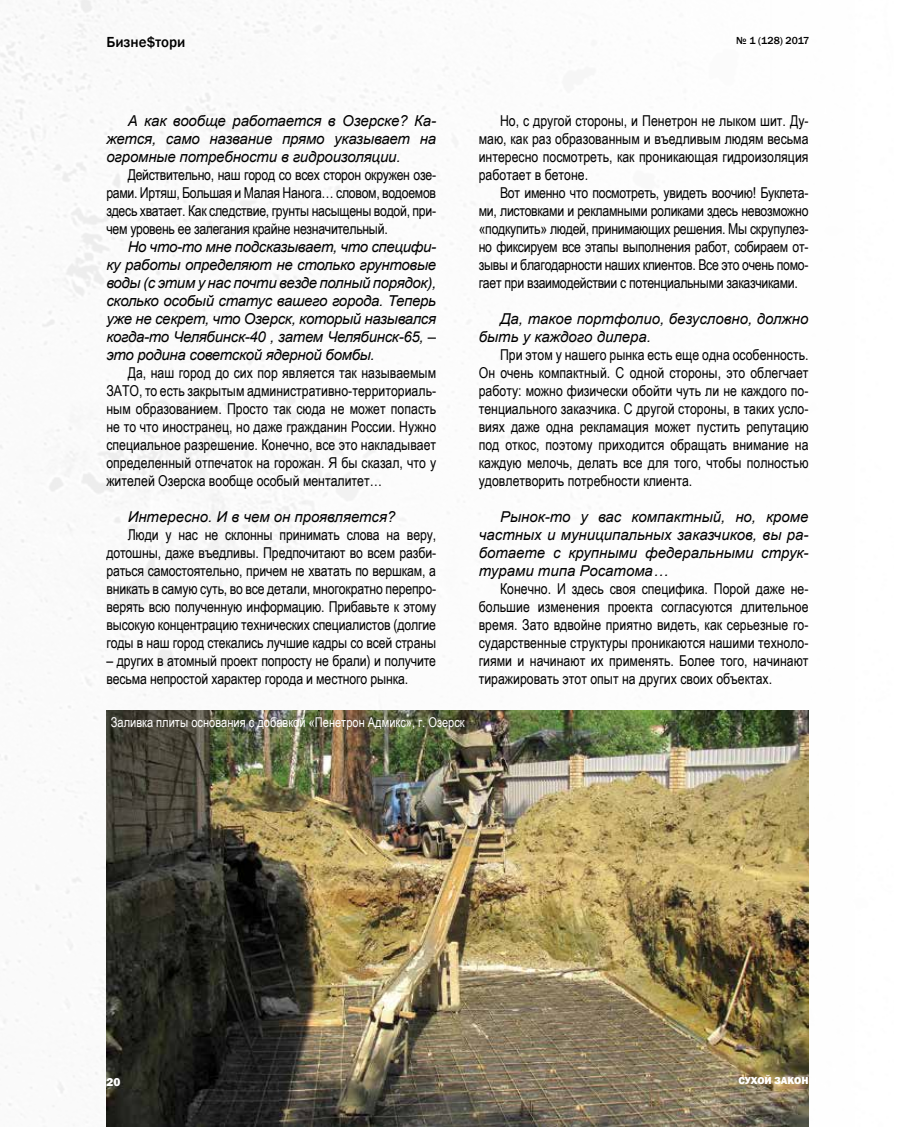
<style>
.page{position:relative;width:915px;height:1127px;background:#fff}
.page>*{position:absolute;margin:0;border:0;box-sizing:border-box;transform-origin:0 0}
.t1{font:15px/18px "Arial Narrow";letter-spacing:-.01em;color:#000;text-align:justify}
.t2{font:italic 15px/18px "Arial";letter-spacing:-.01em;color:#000;text-align:justify}
.t3{font:500 15px "Franklin Gothic";color:#000}
.t4{font:13.5px "Arial Narrow";color:#fff}
.t5{font:800 12px "Franklin Gothic";color:#fff}
.t6{font:500 10.5px "Franklin Gothic";color:#000}
.t7{font:800 10.5px "Franklin Gothic";color:#fff}
</style>
<div class="page">
<img style="left:0;top:0;width:809px;height:1127px">
<img style="left:106px;top:710px;width:702px;height:417px">
<p class="t3" style="left:106px;top:33px;width:80px">Бизне$тори</p>
<p class="t6" style="left:736px;top:34px;width:75px">№ 1 (128) 2017</p>
<p class="t2" style="left:106px;top:112px;width:331px;text-indent:21px">А как вообще работается в Озерске? Ка&shy;жется, само название прямо указывает на огромные потребности в гидроизоляции.</p>
<p class="t1" style="left:106px;top:165px;width:331px;text-indent:21px">Действительно, наш город со всех сторон окружен озе&shy;рами. Иртяш, Большая и Малая Нанога… словом, водоемов здесь хватает. Как следствие, грунты насыщены водой, при&shy;чем уровень ее залегания крайне незначительный.</p>
<p class="t2" style="left:106px;top:238px;width:331px;text-indent:21px">Но что-то мне подсказывает, что специфи&shy;ку работы определяют не столько грунтовые воды (с этим у нас почти везде полный порядок), сколько особый статус вашего города. Теперь уже не секрет, что Озерск, который назывался когда-то Челябинск-40 , затем Челябинск-65, – это родина советской ядерной бомбы.</p>
<p class="t1" style="left:106px;top:363px;width:331px;text-indent:21px">Да, наш город до сих пор является так называемым ЗАТО, то есть закрытым административно-территориаль&shy;ным образованием. Просто так сюда не может попасть не то что иностранец, но даже гражданин России. Нужно специальное разрешение. Конечно, все это накладывает определенный отпечаток на горожан. Я бы сказал, что у жителей Озерска вообще особый менталитет…</p>
<p class="t2" style="left:128px;top:508px;width:269px">Интересно. И в чем он проявляется?</p>
<p class="t1" style="left:106px;top:525px;width:331px;text-indent:21px">Люди у нас не склонны принимать слова на веру, дотошны, даже въедливы. Предпочитают во всем разби&shy;раться самостоятельно, причем не хватать по вершкам, а вникать в самую суть, во все детали, многократно перепро&shy;верять всю полученную информацию. Прибавьте к этому высокую концентрацию технических специалистов (долгие годы в наш город стекались лучшие кадры со всей страны</p>
<p class="t1" style="left:106px;top:651px;width:331px">– других в атомный проект попросту не брали) и получите весьма непростой характер города и местного рынка.</p>
<p class="t4" style="left:111px;top:713px;width:355px">Заливка плиты основания с добавкой «Пенетрон Адмикс», г. Озерск</p>
<p class="t1" style="left:478px;top:111px;width:331px;text-indent:21px">Но, с другой стороны, и Пенетрон не лыком шит. Ду&shy;маю, как раз образованным и въедливым людям весьма интересно посмотреть, как проникающая гидроизоляция работает в бетоне.</p>
<p class="t1" style="left:478px;top:183px;width:331px;text-indent:21px">Вот именно что посмотреть, увидеть воочию! Буклета&shy;ми, листовками и рекламными роликами здесь невозможно «подкупить» людей, принимающих решения. Мы скрупулез&shy;но фиксируем все этапы выполнения работ, собираем от&shy;зывы и благодарности наших клиентов. Все это очень помо&shy;гает при взаимодействии с потенциальными заказчиками.</p>
<p class="t2" style="left:478px;top:310px;width:331px;text-indent:21px">Да, такое портфолио, безусловно, должно быть у каждого дилера.</p>
<p class="t1" style="left:478px;top:345px;width:331px;text-indent:21px">При этом у нашего рынка есть еще одна особенность.<br>Он очень компактный. С одной стороны, это облегчает работу: можно физически обойти чуть ли не каждого по&shy;тенциального заказчика. С другой стороны, в таких усло&shy;виях даже одна рекламация может пустить репутацию под откос, поэтому приходится обращать внимание на каждую мелочь, делать все для того, чтобы полностью удовлетворить потребности клиента.</p>
<p class="t2" style="left:478px;top:508px;width:331px;text-indent:21px">Рынок-то у вас компактный, но, кроме частных и муниципальных заказчиков, вы ра&shy;ботаете с крупными федеральными струк&shy;турами типа Росатома…</p>
<p class="t1" style="left:478px;top:579px;width:331px;text-indent:21px">Конечно. И здесь своя специфика. Порой даже не&shy;большие изменения проекта согласуются длительное время. Зато вдвойне приятно видеть, как серьезные го&shy;сударственные структуры проникаются нашими техноло&shy;гиями и начинают их применять. Более того, начинают тиражировать этот опыт на других своих объектах.</p>
<p class="t5" style="left:106px;top:1074px;width:16px">20</p>
<p class="t7" style="left:738px;top:1074px;width:72px">СУХОЙ ЗАКОН</p>
</div>
